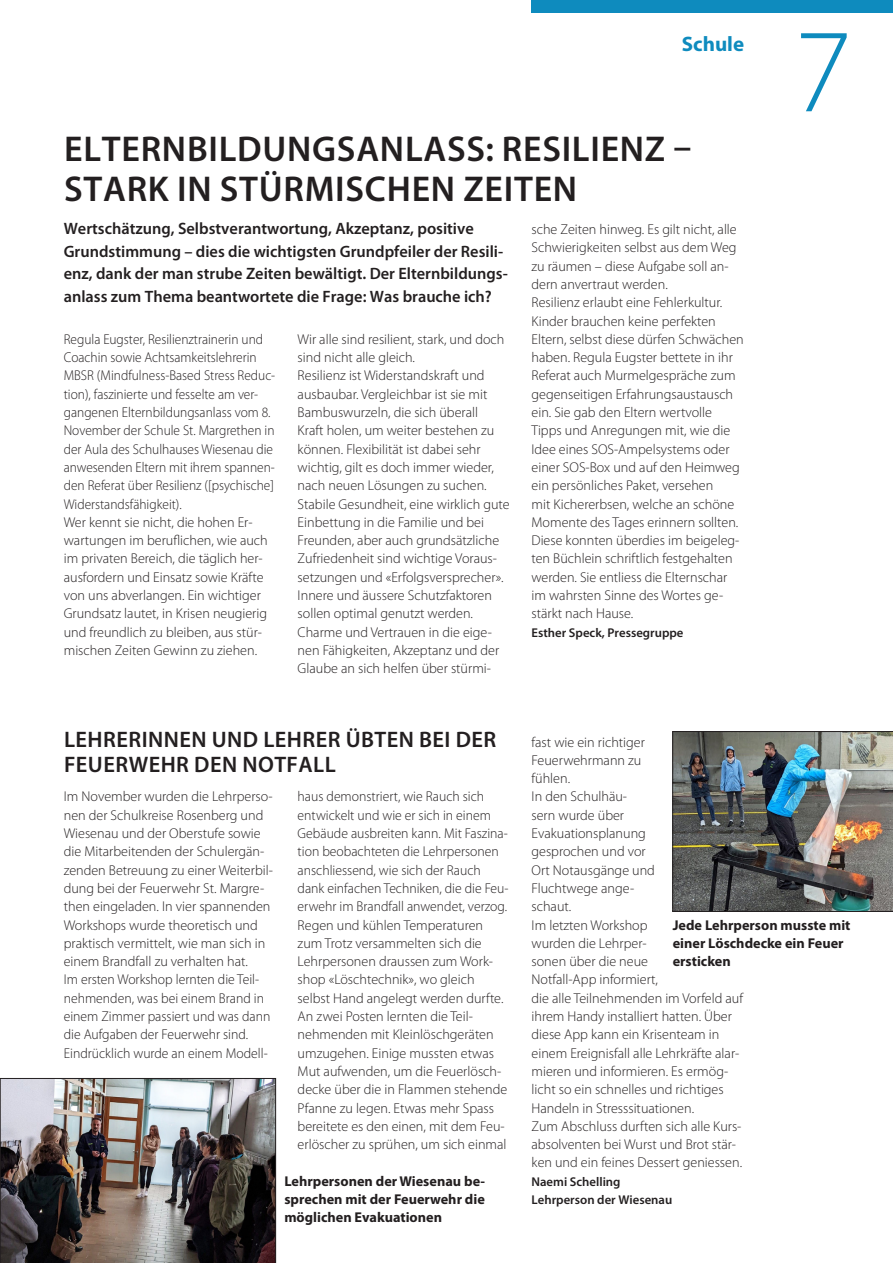
<style>
.page{position:relative;width:893px;height:1263px;background:#fff}
.page>*{position:absolute;margin:0;border:0;box-sizing:border-box;transform-origin:0 0}
._11_Seitenzahl{font:300 120px "Myriad Pro";color:#0e8bbe}
._1_Haupttitel{font:600 36px/40.5px "Myriad Pro";letter-spacing:.02em;color:#231f20}
._1_1_Haupttitel_klei{font:600 22.5px/25.5px "Myriad Pro";letter-spacing:.02em;color:#231f20}
._7_1_Pagina_fett_-_b{font:700 21px "Myriad Pro";color:#0e8bbe}
._2_Lead__Vorspann{font:600 16.5px/22.5px "Myriad Pro";color:#231f20}
._3_Lauftext{font:300 14.25px/18.3px "Myriad Pro";color:#231f20}
._3_Lauftext-2{font:300 14.25px/18.3px "Myriad Pro";color:#231f20;scale:.96 1}
._3_Lauftext-3{font:300 14.25px/18.3px "Myriad Pro";color:#231f20;scale:.94 1}
._8_Legende_linksbünd{font:700 14.25px/18.3px "Myriad Pro";color:#231f20}
._5_Autor{font:600 12.75px "Myriad Pro";color:#231f20}
</style>
<div class="page">
<div style="left:531px;top:0;width:362px;height:13px;background:#0e8bbe"></div>
<img style="left:672px;top:731px;width:221px;height:181px">
<img style="left:0;top:1078px;width:276px;height:185px">
<p class="_7_1_Pagina_fett_-_b" style="left:682px;top:30px;width:64px">Schule</p>
<p class="_1_Haupttitel" style="left:64px;top:128px;width:629px">ELTERNBILDUNGSANLASS: RESILIENZ –<br>STARK IN STÜRMISCHEN ZEITEN</p>
<p class="_2_Lead__Vorspann" style="left:64px;top:217px;width:445px">Wertschätzung, Selbstverantwortung, Akzeptanz, positive Grundstimmung – dies die wichtigsten Grundpfeiler der Resili&shy;enz, dank der man strube Zeiten bewältigt. Der Elternbildungs&shy;anlass zum Thema beantwortete die Frage: Was brauche ich?</p>
<p class="_3_Lauftext-3" style="left:64px;top:330px;width:227px">Regula Eugster, Resilienztrainerin und Coachin sowie Achtsamkeitslehrerin MBSR (Mindfulness-Based Stress Reduc&shy;tion), faszinierte und fesselte am ver&shy;gangenen Elternbildungsanlass vom 8.<br>November der Schule St. Margrethen in der Aula des Schulhauses Wiesenau die anwesenden Eltern mit ihrem spannen&shy;den Referat über Resilienz ([psychische] Widerstandsfähigkeit).</p>
<p class="_3_Lauftext" style="left:64px;top:513px;width:205px">Wer kennt sie nicht, die hohen Er&shy;wartungen im beruflichen, wie auch im privaten Bereich, die täglich her&shy;ausfordern und Einsatz sowie Kräfte von uns abverlangen. Ein wichtiger Grundsatz lautet, in Krisen neugierig und freundlich zu bleiben, aus stür&shy;mischen Zeiten Gewinn zu ziehen.</p>
<p class="_3_Lauftext" style="left:531px;top:220px;width:207px">sche Zeiten hinweg. Es gilt nicht, alle Schwierigkeiten selbst aus dem Weg zu räumen – diese Aufgabe soll an&shy;dern anvertraut werden.</p>
<p class="_3_Lauftext" style="left:531px;top:293px;width:214px">Resilienz erlaubt eine Fehlerkultur.<br>Kinder brauchen keine perfekten Eltern, selbst diese dürfen Schwächen haben. Regula Eugster bettete in ihr Referat auch Murmelgespräche zum gegenseitigen Erfahrungsaustausch ein. Sie gab den Eltern wertvolle Tipps und Anregungen mit, wie die Idee eines SOS-Ampelsystems oder einer SOS-Box und auf den Heimweg ein persönliches Paket, versehen<br>mit Kichererbsen, welche an schöne Momente des Tages erinnern sollten.<br>Diese konnten überdies im beigeleg&shy;ten Büchlein schriftlich festgehalten werden. Sie entliess die Elternschar im wahrsten Sinne des Wortes ge&shy;stärkt nach Hause.</p>
<p class="_5_Autor" style="left:531px;top:624px;width:153px">Esther Speck, Pressegruppe</p>
<p class="_3_Lauftext" style="left:298px;top:330px;width:208px">Wir alle sind resilient, stark, und doch sind nicht alle gleich.</p>
<p class="_3_Lauftext" style="left:298px;top:366px;width:214px">Resilienz ist Widerstandskraft und ausbaubar. Vergleichbar ist sie mit Bambuswurzeln, die sich überall<br>Kraft holen, um weiter bestehen zu können. Flexibilität ist dabei sehr wichtig, gilt es doch immer wieder, nach neuen Lösungen zu suchen.<br>Stabile Gesundheit, eine wirklich gute Einbettung in die Familie und bei Freunden, aber auch grundsätzliche Zufriedenheit sind wichtige Voraus&shy;setzungen und «Erfolgsversprecher».</p>
<p class="_3_Lauftext" style="left:298px;top:586px;width:203px">Innere und äussere Schutzfaktoren sollen optimal genutzt werden.<br>Charme und Vertrauen in die eige&shy;nen Fähigkeiten, Akzeptanz und der Glaube an sich helfen über stürmi-</p>
<p class="_11_Seitenzahl" style="left:794px;top:-1px;width:60px">7</p>
<p class="_1_1_Haupttitel_klei" style="left:64px;top:726px;width:434px">LEHRERINNEN UND LEHRER ÜBTEN BEI DER<br>FEUERWEHR DEN NOTFALL</p>
<p class="_3_Lauftext" style="left:64px;top:787px;width:211px">Im November wurden die Lehrperso&shy;nen der Schulkreise Rosenberg und Wiesenau und der Oberstufe sowie die Mitarbeitenden der Schulergän&shy;zenden Betreuung zu einer Weiterbil&shy;dung bei der Feuerwehr St. Margre&shy;then eingeladen. In vier spannenden Workshops wurde theoretisch und praktisch vermittelt, wie man sich in einem Brandfall zu verhalten hat.</p>
<p class="_3_Lauftext-2" style="left:64px;top:970px;width:217px">Im ersten Workshop lernten die Teil&shy;nehmenden, was bei einem Brand in einem Zimmer passiert und was dann die Aufgaben der Feuerwehr sind.<br>Eindrücklich wurde an einem Modell-</p>
<p class="_3_Lauftext-2" style="left:298px;top:787px;width:221px">haus demonstriert, wie Rauch sich entwickelt und wie er sich in einem Gebäude ausbreiten kann. Mit Faszina&shy;tion beobachteten die Lehrpersonen anschliessend, wie sich der Rauch dank einfachen Techniken, die die Feu&shy;erwehr im Brandfall anwendet, verzog.</p>
<p class="_3_Lauftext" style="left:298px;top:915px;width:211px">Regen und kühlen Temperaturen zum Trotz versammelten sich die Lehrpersonen draussen zum Work&shy;shop «Löschtechnik», wo gleich selbst Hand angelegt werden durfte.<br>An zwei Posten lernten die Teil&shy;nehmenden mit Kleinlöschgeräten umzugehen. Einige mussten etwas Mut aufwenden, um die Feuerlösch&shy;decke über die in Flammen stehende Pfanne zu legen. Etwas mehr Spass bereitete es den einen, mit dem Feu&shy;erlöscher zu sprühen, um sich einmal</p>
<p class="_8_Legende_linksbünd" style="left:284px;top:1171px;width:202px;text-align:justify">Lehrpersonen der Wiesenau be&shy;sprechen mit der Feuerwehr die möglichen Evakuationen</p>
<p class="_3_Lauftext" style="left:531px;top:732px;width:115px">fast wie ein richtiger<br>Feuerwehrmann zu fühlen.</p>
<p class="_3_Lauftext" style="left:531px;top:787px;width:125px">In den Schulhäu-<br>sern wurde über<br>Evakuationsplanung gesprochen und vor<br>Ort Notausgänge und<br>Fluchtwege ange&shy;schaut.</p>
<p class="_3_Lauftext" style="left:531px;top:915px;width:213px">Im letzten Workshop<br>wurden die Lehrper-<br>sonen über die neue<br>Notfall-App informiert,<br>die alle Teilnehmenden im Vorfeld auf ihrem Handy installiert hatten. Über diese App kann ein Krisenteam in einem Ereignisfall alle Lehrkräfte alar&shy;mieren und informieren. Es ermög&shy;licht so ein schnelles und richtiges<br>Handeln in Stresssituationen.</p>
<p class="_3_Lauftext" style="left:531px;top:1117px;width:212px">Zum Abschluss durften sich alle Kurs&shy;absolventen bei Wurst und Brot stär&shy;ken und ein feines Dessert geniessen.</p>
<p class="_5_Autor" style="left:531px;top:1173px;width:91px">Naemi Schelling</p>
<p class="_5_Autor" style="left:531px;top:1192px;width:142px">Lehrperson der Wiesenau</p>
<p class="_8_Legende_linksbünd" style="left:673px;top:915px;width:179px">Jede Lehrperson musste mit einer Löschdecke ein Feuer ersticken</p>
</div>
